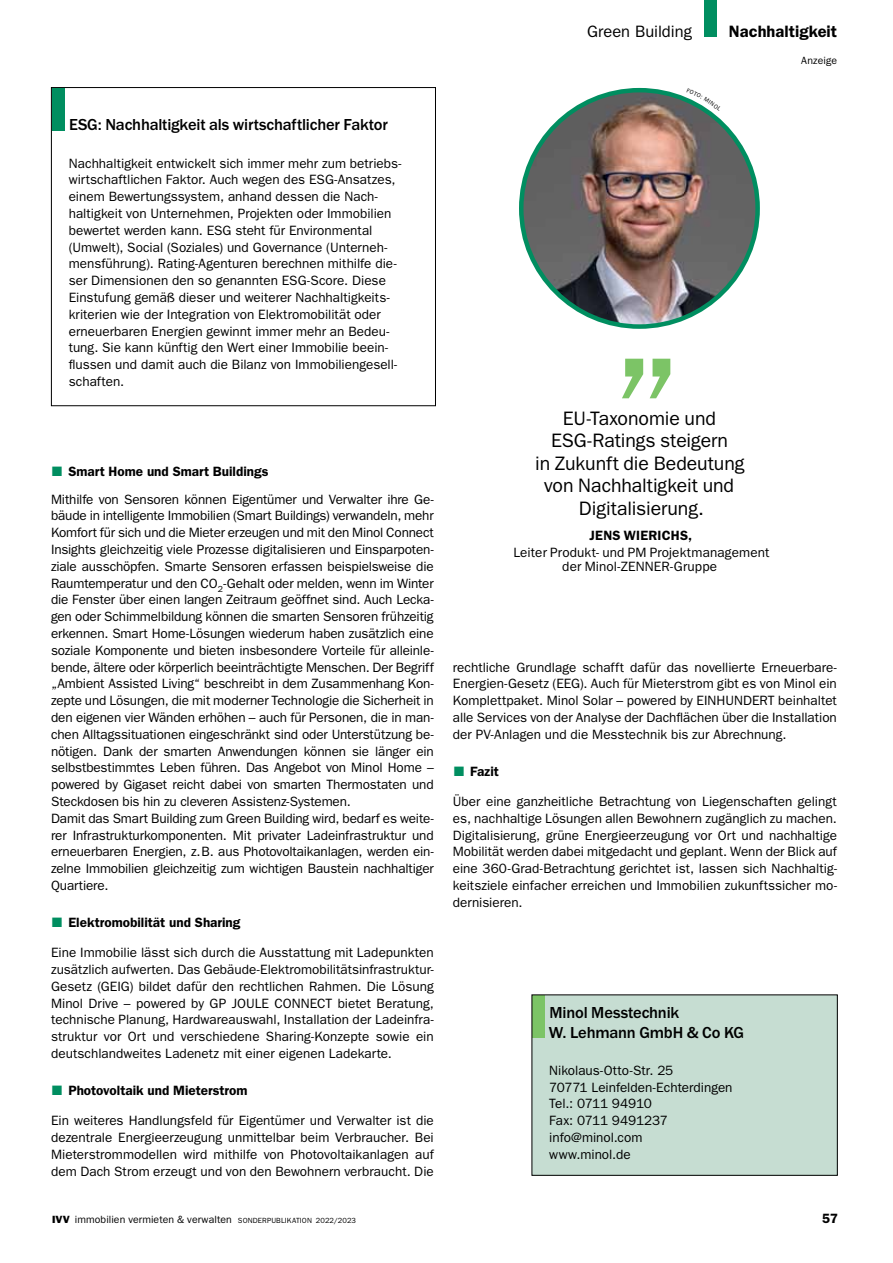
<style>
.page{position:relative;width:893px;height:1263px;background:#fff}
.page>*{position:absolute;margin:0;border:0;box-sizing:border-box;transform-origin:0 0}
.t1{font:180px "ITC Franklin Gothic Std";color:#7cc466}
.t2{font:19.5px/22.5px "ITC Franklin Gothic Std";letter-spacing:-.005em;color:#000;text-align:center}
.t3{font:500 16.5px/19.5px "ITC Franklin Gothic Std";letter-spacing:-.01em;color:#000}
.t4{font:600 16.5px "ITC Franklin Gothic Std";color:#000}
.t5{font:16.5px "ITC Franklin Gothic Std";color:#000}
.t6{font:13.5px/16.8px "ITC Franklin Gothic Std";letter-spacing:-.005em;color:#000;text-align:justify}
.t7{font:600 13.5px "ITC Franklin Gothic Std";color:#000}
.t8{font:10.5px "ITC Franklin Gothic Std";letter-spacing:.01em;color:#000}
.s1{color:#008e60}
.s2{font-weight:600}
.s3{font-family:"ITC Franklin Gothic Std Hvy"}
.s4{font-size:7.5px}
</style>
<div class="page">
<div style="left:532px;top:995px;width:305px;height:180px;background:#c6ddd2"></div>
<div style="left:532px;top:995px;width:13px;height:43px;background:#7cc466"></div>
<div style="left:531px;top:994px;width:307px;height:182px;border:1px solid #000"></div>
<img style="left:521px;top:90px;width:237px;height:237px;border-radius:118px">
<div style="left:51px;top:87px;width:385px;height:319px;border:1px solid #000"></div>
<div style="left:52px;top:88px;width:13px;height:42px;background:#008e60"></div>
<svg style="left:686px;top:97px;width:24px;height:14px"></svg>
<p class="t5" style="left:587px;top:22px;width:106px">Green Building</p>
<p class="t4" style="left:729px;top:21px;width:110px">Nachhaltigkeit</p>
<p class="t8" style="left:801px;top:55px;width:38px">Anzeige</p>
<p class="t3" style="left:69px;top:115px;width:320px">ESG: Nachhaltigkeit als wirtschaftlicher Faktor</p>
<p class="t6" style="left:69px;top:155px;width:334px;text-align:left">Nachhaltigkeit entwickelt sich immer mehr zum betriebs&shy;wirtschaftlichen Faktor. Auch wegen des ESG-Ansatzes, einem Bewertungssystem, anhand dessen die Nach&shy;haltigkeit von U nternehmen, Projekten oder I mmobilien bewertet werden kann. ESG steht für Environmental<br>(U mwelt), Social (Soziales) und Governance (U nterneh&shy;mensführung). Rating-Agenturen berechnen mithilfe die&shy;ser Dimensionen den so genannten ESG-Score. Diese Einstufung gemäß dieser und weiterer N achhaltigkeits&shy;kriterien wie der I ntegration von Elektromobilität oder erneuerbaren Energien gewinnt immer mehr an Bedeu&shy;tung. Sie kann künftig den Wert einer I mmobilie beein&shy;flussen und damit auch die Bilanz von I mmobiliengesell&shy;schaften.</p>
<p class="t6" style="left:51px;top:457px;width:384px;line-height:27.8px"><span class="s1">■</span> <span class="s2">Smart Home und Smart Buildings<br></span>Mithilfe von Sensoren können Eigentümer und Verwalter ihre Ge-</p>
<p class="t6" style="left:51px;top:507px;width:384px;text-align:left">bäude in intelligente I mmobilien (Smart Buildings) verwandeln, mehr Komfort für sich und die Mieter erzeugen und mit den Minol Connect I nsights gleichzeitig viele Prozesse digitalisieren und Einsparpoten&shy;ziale ausschöpfen. Smarte Sensoren erfassen beispielsweise die Raumtemperatur und den CO<sub>2</sub>-Gehalt oder melden, wenn im Winter die Fenster über einen langen Zeitraum geöffnet sind. Auch Lecka&shy;gen oder Schimmelbildung können die smarten Sensoren frühzeitig erkennen. Smart Home-Lösungen wiederum haben zusätzlich eine soziale Komponente und bieten insbesondere Vorteile für alleinle&shy;bende, ältere oder körperlich beeinträchtigte Menschen. Der Begriff „Ambient Assisted Living“ beschreibt in dem Zusammenhang Kon&shy;zepte und Lösungen, die mit moderner Technologie die Sicherheit in den eigenen vier Wänden erhöhen – auch für Personen, die in man&shy;chen Alltagssituationen eingeschränkt sind oder U nterstützung be&shy;nötigen. Dank der smarten Anwendungen können sie länger ein selbstbestimmtes Leben führen. Das Angebot von Minol Home – powered by Gigaset reicht dabei von smarten Thermostaten und Steckdosen bis hin zu cleveren Assistenz-Systemen.<br>Damit das Smart Building zum Green Building wird, bedarf es weite&shy;rer I nfrastrukturkomponenten. Mit privater Ladeinfrastruktur und erneuerbaren Energien, z.B. aus Photovoltaikanlagen, werden ein&shy;zelne I mmobilien gleichzeitig zum wichtigen Baustein nachhaltiger Quartiere.</p>
<p class="t7" style="left:52px;top:914px;width:190px"><span class="s1">■</span> Elektromobilität und Sharing</p>
<p class="t6" style="left:51px;top:944px;width:384px">Eine I mmobilie lässt sich durch die Ausstattung mit Ladepunkten zusätzlich aufwerten. Das Gebäude-Elektromobilitätsinfrastruktur-Gesetz (GEIG) bildet dafür den rechtlichen Rahmen. Die Lösung Minol Drive – powered by GP JOULE</p>
<p class="t6" style="left:51px;top:995px;width:384px;text-indent:266px">CT bietet Beratung, technische Planung, Hardwareauswahl, I nstallation der Ladeinfra&shy;struktur vor Ort und verschiedene Sharing-Konzepte sowie ein deutschlandweites Ladenetz mit einer eigenen Ladekarte.</p>
<p class="t7" style="left:52px;top:1082px;width:197px"><span class="s1">■</span> Photovoltaik und Mieterstrom</p>
<p class="t6" style="left:51px;top:1112px;width:384px">Ein weiteres Handlungsfeld für Eigentümer und Verwalter ist die dezentrale Energieerzeugung unmittelbar beim Verbraucher. Bei Mieterstrommodellen wird mithilfe von Photovoltaikanlagen auf dem Dach Strom erzeugt und von den Bewohnern verbraucht. Die</p>
<p class="t6" style="left:275px;top:995px;width:18px">CONNE</p>
<p class="t8" style="left:52px;top:1213px;width:305px"><span class="s3">IVV</span> immobilien vermieten &amp; verwalten <span class="s4">sonderpublikation 2022/2023</span></p>
<h1 class="t1" style="left:605px;top:212px;width:84px">„</h1>
<h2 class="t2" style="left:535px;top:407px;width:211px">EU-Taxonomie und<br>ESG-Ratings steigern<br>in Zukunft die Bedeutung von Nachhaltigkeit und<br>Digitalisierung.</h2>
<p class="t7" style="left:590px;top:527px;width:15px">Jens</p>
<p class="t7" style="left:624px;top:527px;width:70px">Wierichs,</p>
<p class="t6" style="left:562px;top:546px;width:209px;line-height:13.5px;text-indent:-49px">Leiter Produkt- und PM Projektmanagement der Minol-ZENNER</p>
<p class="t6" style="left:670px;top:558px;width:49px">-Gruppe</p>
<p class="t6" style="left:453px;top:659px;width:386px">rechtliche Grundlage schafft dafür das novellierte Erneuerbare-Energien-Gesetz (EEG). Auch für Mieterstrom gibt es von Minol ein Komplettpaket. Minol Solar – powered by EIN HUNDERT</p>
<p class="t6" style="left:453px;top:692px;width:386px;text-indent:325px">beinhaltet alle Services von der Analyse der Dachflächen über die I nstallation der PV-Anlagen und die Messtechnik bis zur Abrechnung.</p>
<p class="t7" style="left:453px;top:763px;width:47px"><span class="s1">■</span> Fazit</p>
<p class="t6" style="left:453px;top:793px;width:386px">Über eine ganzheitliche Betrachtung von Liegenschaften gelingt es, nachhaltige Lösungen allen Bewohnern zugänglich zu machen.<br>Digitalisierung, grüne Energieerzeugung vor Ort und nachhaltige Mobilität werden dabei mitgedacht und geplant. Wenn der Blick auf eine 360-Grad-Betrachtung gerichtet ist, lassen sich Nachhaltig&shy;keitsziele einfacher erreichen und I mmobilien zukunftssicher mo&shy;dernisieren.</p>
<p class="t3" style="left:549px;top:1003px;width:197px">Minol Messtechnik<br>W. Lehmann GmbH &amp; Co KG</p>
<p class="t6" style="left:549px;top:1062px;width:185px;text-align:left">Nikolaus-Otto-Str. 25<br>70771 Leinfelden-Echterdingen<br>Tel.: 0711 94910<br>Fax: 0711 9491237 info@minol.com<br>www.minol.de</p>
<p class="t7" style="left:822px;top:1211px;width:17px">57</p>
</div>
